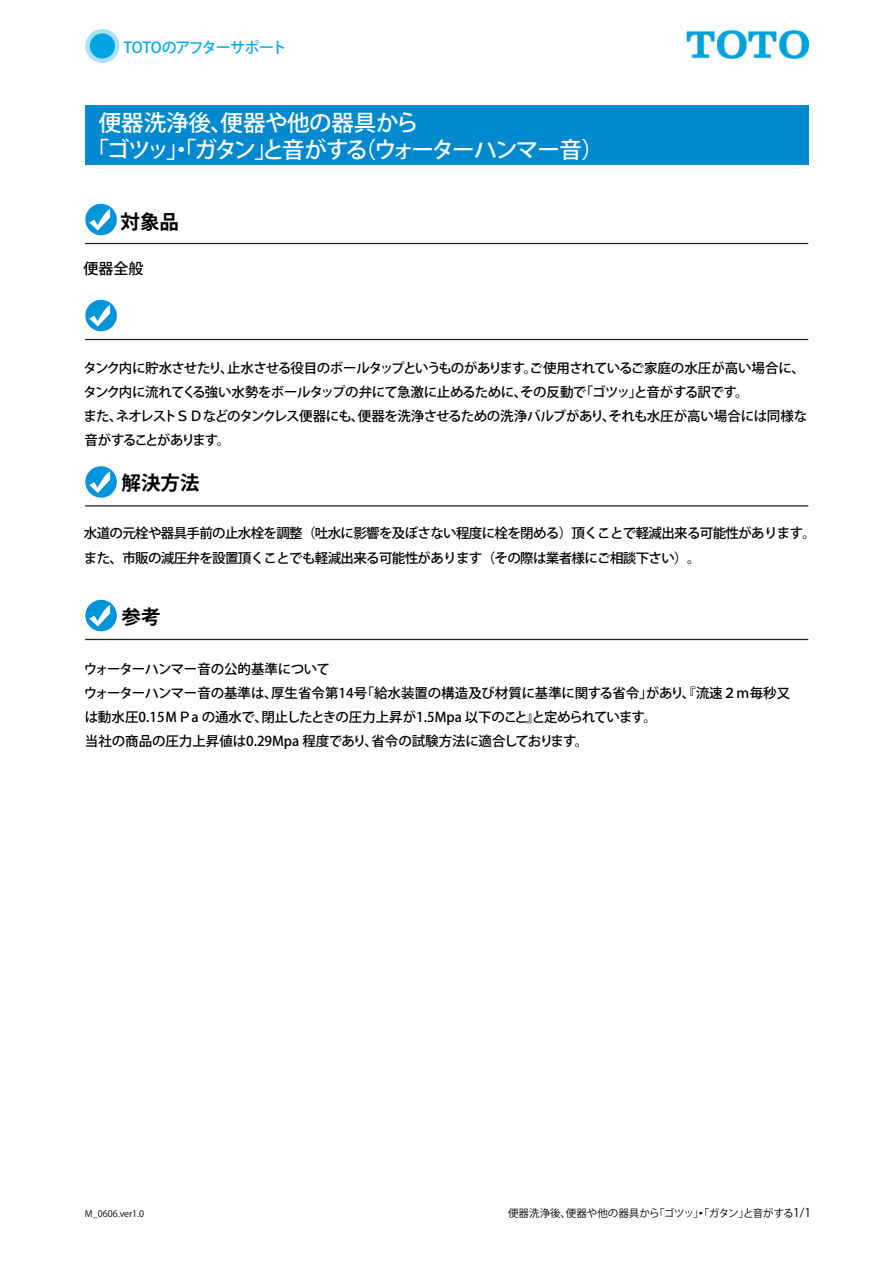
<style>
.page{position:relative;width:893px;height:1263px;background:#fff}
.page>*{position:absolute;margin:0;border:0;box-sizing:border-box;transform-origin:0 0}
.t1{font:500 22.5px/27px "Koz Go Pro";letter-spacing:-.03em;color:#fff}
.t2{font:700 19.5px "Koz Go Pro";color:#000}
.t3{font:500 15px "Koz Go Pro";letter-spacing:-.04em;color:#00a8ec}
.t4{font:500 15px "Koz Go Pro";color:#000}
.t5{font:500 13.5px/24px "Koz Go Pro";letter-spacing:-.05em;color:#000}
.t6{font:500 13.5px/24px "Koz Go Pro";letter-spacing:-.01em;color:#000}
.t7{font:10.5px "Koz Go Pro";color:#000}
.t8{font:9px "Koz Go Pro";color:#000}
.s1{font-size:12px}
</style>
<div class="page">
<div style="left:85px;top:105px;width:723px;height:59px;background:#0089cf"></div>
<hr style="left:85px;top:243px;width:723px;height:1px;background:#231f20">
<hr style="left:85px;top:339px;width:723px;height:1px;background:#231f20">
<hr style="left:85px;top:505px;width:723px;height:2px;background:#231f20">
<hr style="left:85px;top:639px;width:723px;height:1px;background:#231f20">
<img style="left:686px;top:29px;width:123px;height:31px">
<div style="left:85px;top:29px;width:34px;height:34px;background:#aae1fa;border-radius:50%"></div>
<div style="left:90px;top:33px;width:25px;height:26px;background:#00a4de;border-radius:50%"></div>
<div style="left:85px;top:204px;width:32px;height:31px;background:#0095da;border-radius:50%"></div>
<svg style="left:89px;top:209px;width:21px;height:22px"></svg>
<div style="left:85px;top:300px;width:32px;height:31px;background:#0095da;border-radius:50%"></div>
<svg style="left:89px;top:305px;width:21px;height:22px"></svg>
<svg style="left:85px;top:466px;width:32px;height:32px"></svg>
<svg style="left:89px;top:472px;width:21px;height:21px"></svg>
<div style="left:85px;top:600px;width:32px;height:31px;background:#0095da;border-radius:50%"></div>
<svg style="left:89px;top:605px;width:21px;height:22px"></svg>
<p class="t3" style="left:124px;top:38px;width:164px">TOTOのアフターサポート</p>
<h1 class="t1" style="left:87px;top:110px;width:519px;text-indent:12px">便器洗浄後、便器や他の器具から<br>「ゴツッ」・「ガタン」と音がする（ウォーターハンマー音）</h1>
<h2 class="t2" style="left:121px;top:209px;width:60px">対象品</h2>
<p class="t4" style="left:83px;top:258px;width:61px">便器全般</p>
<p class="t5" style="left:83px;top:357px;width:725px">タンク内に貯水させたり、止水させる役目のボールタップというものがあります。ご使用されているご家庭の水圧が高い場合に、タンク内に流れてくる強い水勢をボールタップの弁にて急激に止めるために、その反動で「ゴツッ」と音がする訳です。<br>また、ネオレストＳＤなどのタンクレス便器にも、便器を洗浄させるための洗浄バルブがあり、それも水圧が高い場合には同様な音がすることがあります。</p>
<h2 class="t2" style="left:121px;top:470px;width:79px">解決方法</h2>
<p class="t5" style="left:84px;top:521px;width:733px;line-height:25.2px">水道の元栓や器具手前の止水栓を調整（吐水に影響を及ぼさない程度に栓を閉める）頂くことで軽減出来る可能性があります。また、市販の減圧弁を設置頂くことでも軽減出来る可能性があります（その際は業者様にご相談下さい）。</p>
<h2 class="t2" style="left:121px;top:604px;width:40px">参考</h2>
<p class="t6" style="left:84px;top:658px;width:707px">ウォーターハンマー音の公的基準について<br>ウォーターハンマー音の基準は、厚生省令第14号「給水装置の構造及び材質に基準に関する省令」があり、『流速２ｍ毎秒又は動水圧0.15ＭＰa の通水で、閉止したときの圧力上昇が1.5Mpa 以下のこと』と定められています。<br>当社の商品の圧力上昇値は0.29Mpa 程度であり、省令の試験方法に適合しております。</p>
<p class="t8" style="left:85px;top:1208px;width:61px">M_0606.ver1.0</p>
<p class="t7" style="left:508px;top:1206px;width:304px">便器洗浄後、便器や他の器具から「ゴツッ」・「ガタン」と音がする<span class="s1">1/1</span></p>
</div>
